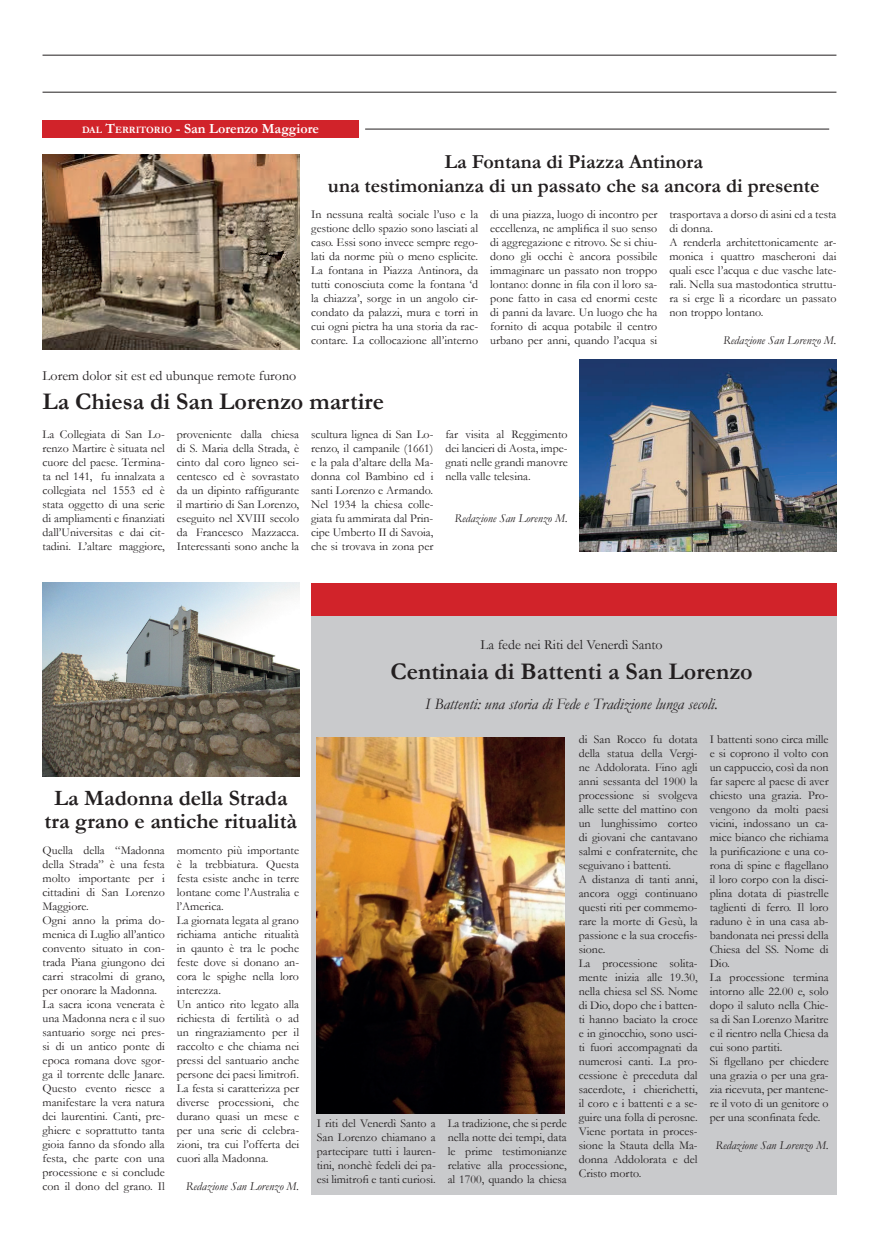
<style>
.page{position:relative;width:879px;height:1248px;background:#fff}
.page>*{position:absolute;margin:0;border:0;box-sizing:border-box;transform-origin:0 0}
.t1{font:700 24px "Garamond";color:#231f20}
.t2{font:700 22px/23px "Garamond";color:#231f20;text-align:center}
.t3{font:700 20px/24px "Garamond";color:#231f20;text-align:center}
.t4{font:italic 16px "Garamond";color:#231f20}
.t5{font:14px "Garamond";color:#231f20}
.t6{font:700 14px "Garamond";color:#fff}
.t7{font:12px/14px "Garamond";color:#231f20;text-align:justify}
.t8{font:italic 12px "Garamond";color:#231f20}
.s1{font-size:9.8px}
.s2{font-style:inherit}
</style>
<div class="page">
<div style="left:311px;top:583px;width:525px;height:611px;background:#c9cacc"></div>
<hr style="left:43px;top:92px;width:793px;height:1px;background:#231f20">
<div style="left:43px;top:120px;width:316px;height:17px;background:#d1232a"></div>
<hr style="left:43px;top:55px;width:793px;height:1px;background:#231f20">
<hr style="left:365px;top:129px;width:464px;height:1px;background:#231f20">
<img style="left:43px;top:155px;width:256px;height:194px">
<img style="left:579px;top:359px;width:257px;height:193px">
<img style="left:43px;top:583px;width:256px;height:193px">
<div style="left:311px;top:583px;width:525px;height:32px;background:#d1232a"></div>
<img style="left:317px;top:737px;width:247px;height:376px">
<p class="t6" style="left:82px;top:119px;width:239px"><span class="s1">DAL</span> <span class="s2">T</span><span class="s1">ERRITORIO</span> <span class="s2">-</span> San Lorenzo Maggiore</p>
<h3 class="t3" style="left:328px;top:150px;width:493px">La Fontana di Piazza Antinora<br>una testimonianza di un passato che sa ancora di presente</h3>
<p class="t7" style="left:311px;top:207px;width:169px">In nessuna realtà sociale l’uso e la gestione dello spazio sono lasciati al caso. Essi sono invece sempre rego&shy;lati da norme più o meno esplicite.<br>La fontana in Piazza Antinora, da tutti conosciuta come la fontana ‘d la chiazza’, sorge in un angolo cir&shy;condato da palazzi, mura e torri in cui ogni pietra ha una storia da rac&shy;contare. La collocazione all’interno</p>
<p class="t7" style="left:490px;top:207px;width:169px">di una piazza, luogo di incontro per eccellenza, ne amplifica il suo senso di aggregazione e ritrovo. Se si chiu&shy;dono gli occhi è ancora possibile immaginare un passato non troppo lontano: donne in fila con il loro sa&shy;pone fatto in casa ed enormi ceste di panni da lavare. Un luogo che ha fornito di acqua potabile il centro urbano per anni, quando l’acqua si</p>
<p class="t7" style="left:669px;top:207px;width:169px;text-align:left">trasportava a dorso di asini ed a testa di donna.<br>A renderla architettonicamente ar&shy;monica i quattro mascheroni dai quali esce l’acqua e due vasche late&shy;rali. Nella sua mastodontica struttu&shy;ra si erge lì a ricordare un passato non troppo lontano.</p>
<p class="t8" style="left:723px;top:332px;width:115px">Redazione San Lorenzo M.</p>
<p class="t5" style="left:43px;top:366px;width:255px">Lorem dolor sit est ed ubunque remote furono</p>
<h1 class="t1" style="left:43px;top:385px;width:343px">La Chiesa di San Lorenzo martire</h1>
<p class="t7" style="left:43px;top:426px;width:124px">La Collegiata di San Lo&shy;renzo Martire è situata nel cuore del paese. Termina&shy;ta nel 141, fu innalzata a collegiata nel 1553 ed è stata oggetto di una serie di ampliamenti e finanziati dall’Universitas e dai cit&shy;tadini. L’altare maggiore,</p>
<p class="t7" style="left:177px;top:426px;width:124px">proveniente dalla chiesa di S. Maria della Strada, è cinto dal coro ligneo sei&shy;centesco ed è sovrastato da un dipinto raffigurante il martirio di San Lorenzo, eseguito nel XVIII secolo da Francesco Mazzacca.<br>Interessanti sono anche la</p>
<p class="t7" style="left:311px;top:426px;width:124px">scultura lignea di San Lo&shy;renzo, il campanile (1661) e la pala d’altare della Ma&shy;donna col Bambino ed i santi Lorenzo e Armando.<br>Nel 1934 la chiesa colle&shy;giata fu ammirata dal Prin&shy;cipe Umberto II di Savoia, che si trovava in zona per</p>
<p class="t7" style="left:445px;top:426px;width:124px">far visita al Reggimento dei lancieri di Aosta, impe&shy;gnati nelle grandi manovre nella valle telesina.</p>
<p class="t8" style="left:454px;top:509px;width:115px">Redazione San Lorenzo M.</p>
<h2 class="t2" style="left:45px;top:786px;width:254px">La Madonna della Strada tra grano e antiche ritualità</h2>
<p class="t7" style="left:43px;top:842px;width:124px;text-align:left">Quella della “Madonna della Strada” è una festa molto importante per i cittadini di San Lorenzo<br>Maggiore.<br>Ogni anno la prima do&shy;menica di Luglio all’antico convento situato in con&shy;trada Piana giungono dei carri stracolmi di grano, per onorare la Madonna.<br>La sacra icona venerata è una Madonna nera e il suo santuario sorge nei pres&shy;si di un antico ponte di epoca romana dove sgor&shy;ga il torrente delle Janare.<br>Questo evento riesce a manifestare la vera natura dei laurentini. Canti, pre&shy;ghiere e soprattutto tanta gioia fanno da sfondo alla festa, che parte con una processione e si conclude con il dono del grano. Il</p>
<p class="t7" style="left:177px;top:842px;width:124px;text-align:left">momento più importante è la trebbiatura. Questa festa esiste anche in terre lontane come l’Australia e l’America.<br>La giornata legata al grano richiama antiche ritualità in qaunto è tra le poche feste dove si donano an&shy;cora le spighe nella loro interezza.<br>Un antico rito legato alla richiesta di fertilità o ad un ringraziamento per il raccolto e che chiama nei pressi del santuario anche persone dei paesi limitrofi.<br>La festa si caratterizza per diverse processioni, che durano quasi un mese e per una serie di celebra&shy;zioni, tra cui l’offerta dei cuori alla Madonna.</p>
<p class="t8" style="left:186px;top:1178px;width:115px">Redazione San Lorenzo M.</p>
<p class="t5" style="left:480px;top:635px;width:184px">La fede nei Riti del Venerdì Santo</p>
<h1 class="t1" style="left:390px;top:655px;width:364px">Centinaia di Battenti a San Lorenzo</h1>
<h3 class="t4" style="left:425px;top:693px;width:294px">I Battenti: una storia di Fede e Tradizione lunga secoli.</h3>
<p class="t7" style="left:317px;top:1116px;width:120px">I riti del Venerdì Santo a San Lorenzo chiamano a partecipare tutti i lauren&shy;tini, nonchè fedeli dei pa&shy;esi limitrofi e tanti curiosi.</p>
<p class="t7" style="left:448px;top:1116px;width:120px">La tradizione, che si perde nella notte dei tempi, data le prime testimonianze relative alla processione, al 1700, quando la chiesa</p>
<p class="t7" style="left:579px;top:731px;width:120px;text-align:left">di San Rocco fu dotata della statua della Vergi&shy;ne Addolorata. Fino agli anni sessanta del 1900 la processione si svolgeva alle sette del mattino con un lunghissimo corteo di giovani che cantavano salmi e confraternite, che seguivano i battenti.<br>A distanza di tanti anni, ancora oggi continuano questi riti per commemo&shy;rare la morte di Gesù, la passione e la sua crocefis&shy;sione.<br>La processione solita&shy;mente inizia alle 19.30, nella chiesa sel SS. Nome di Dio, dopo che i batten&shy;ti hanno baciato la croce e in ginocchio, sono usci&shy;ti fuori accompagnati da numerosi canti. La pro&shy;cessione è preceduta dal sacerdote, i chierichetti, il coro e i battenti e a se&shy;guire una folla di perosne.<br>Viene portata in proces&shy;sione la Stauta della Ma&shy;donna Addolorata e del<br>Cristo morto.</p>
<p class="t7" style="left:709px;top:731px;width:120px;text-align:left">I battenti sono circa mille e si coprono il volto con un cappuccio, così da non far sapere al paese di aver chiesto una grazia. Pro&shy;vengono da molti paesi vicini, indossano un ca&shy;mice bianco che richiama la purificazione e una co&shy;rona di spine e flagellano il loro corpo con la disci&shy;plina dotata di piastrelle taglienti di ferro. Il loro raduno è in una casa ab&shy;bandonata nei pressi della<br>Chiesa del SS. Nome di<br>Dio.<br>La processione termina intorno alle 22.00 e, solo dopo il saluto nella Chie&shy;sa di San Lorenzo Maritre e il rientro nella Chiesa da cui sono partiti.<br>Si flgellano per chiedere una grazia o per una gra&shy;zia ricevuta, per mantene&shy;re il voto di un genitore o per una sconfinata fede.</p>
<p class="t8" style="left:715px;top:1137px;width:115px">Redazione San Lorenzo M.</p>
</div>
